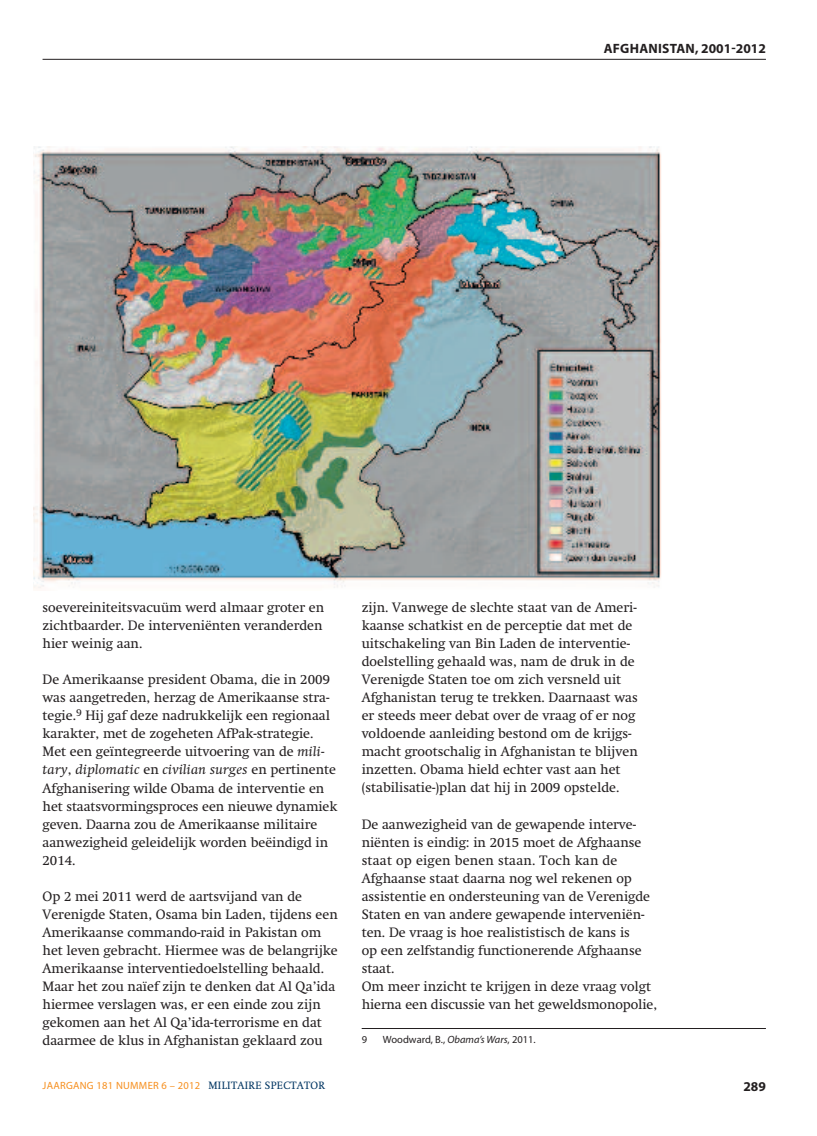
<style>
.page{position:relative;width:817px;height:1136px;background:#fff}
.page>*{position:absolute;margin:0;border:0;box-sizing:border-box;transform-origin:0 0}
.t1{font:13.5px/18px "Swift";color:#231f20}
.t2{font:700 13.5px "Myriad Pro";letter-spacing:.01em;color:#231f20}
.t3{font:10.5px "Myriad Pro";letter-spacing:.025em;color:#f68f1e}
.t4{font:10.5px "Myriad Pro";color:#231f20}
.s1{font-style:italic}
.s2{font-family:"Swift";color:#003562}
</style>
<div class="page">
<hr style="left:43px;top:59px;width:722px;height:1px;background:#231f20">
<hr style="left:361px;top:1028px;width:404px;height:1px;background:#231f20">
<img style="left:33px;top:146px;width:628px;height:442px">
<p class="t2" style="left:603px;top:43px;width:164px">AFGHANISTAN, 2001-2012</p>
<p class="t1" style="left:43px;top:600px;width:283px;text-align:justify">soevereiniteitsvacuüm werd almaar groter en zichtbaarder. De interveniënten veranderden hier weinig aan.</p>
<p class="t1" style="left:43px;top:672px;width:296px">De Amerikaanse president Obama, die in 2009 was aangetreden, herzag de Amerikaanse stra&shy;tegie.<sup>9</sup> Hij gaf deze nadrukkelijk een regionaal karakter, met de zogeheten AfPak-strategie.<br>Met een geïntegreerde uitvoering van de <span class="s1">mili&shy;tary</span>, <span class="s1">diplomatic</span> en <span class="s1">civilian surges</span> en pertinente Afghanisering wilde Obama de interventie en het staatsvormingsproces een nieuwe dynamiek geven. Daarna zou de Amerikaanse militaire aanwezigheid geleidelijk worden beëindigd in 2014.</p>
<p class="t1" style="left:43px;top:888px;width:297px">Op 2 mei 2011 werd de aartsvijand van de Verenigde Staten, Osama bin Laden, tijdens een Amerikaanse commando-raid in Pakistan om het leven gebracht. Hiermee was de belangrijke Amerikaanse interventiedoelstelling behaald.<br>Maar het zou naïef zijn te denken dat Al Qa’ida hiermee verslagen was, er een einde zou zijn gekomen aan het Al Qa’ida-terrorisme en dat daarmee de klus in Afghanistan geklaard zou</p>
<p class="t1" style="left:361px;top:600px;width:277px">zijn. Vanwege de slechte staat van de Ameri&shy;kaanse schatkist en de perceptie dat met de uitschakeling van Bin Laden de interventie&shy;doelstelling gehaald was, nam de druk in de Verenigde Staten toe om zich versneld uit Afghanistan terug te trekken. Daarnaast was er steeds meer debat over de vraag of er nog voldoende aanleiding bestond om de krijgs&shy;macht grootschalig in Afghanistan te blijven inzetten. Obama hield echter vast aan het (stabilisatie-)plan dat hij in 2009 opstelde.</p>
<p class="t1" style="left:361px;top:816px;width:297px">De aanwezigheid van de gewapende interve&shy;niënten is eindig: in 2015 moet de Afghaanse staat op eigen benen staan. Toch kan de Afghaanse staat daarna nog wel rekenen op assistentie en ondersteuning van de Verenigde Staten en van andere gewapende interveniën&shy;ten. De vraag is hoe realististisch de kans is<br>op een zelfstandig functionerende Afghaanse staat.<br>Om meer inzicht te krijgen in deze vraag volgt hierna een discussie van het geweldsmonopolie,</p>
<p class="t4" style="left:361px;top:1035px;width:7px">9</p>
<p class="t4" style="left:383px;top:1035px;width:154px">Woodward, B., <span class="s1">Obama’s Wars</span>, 2011.</p>
<p class="t3" style="left:43px;top:1080px;width:284px">JAARGANG 181 NUMMER 6 – 2012 <span class="s2">MILITAIRE SPECTATOR</span></p>
<p class="t2" style="left:743px;top:1081px;width:24px">289</p>
</div>
